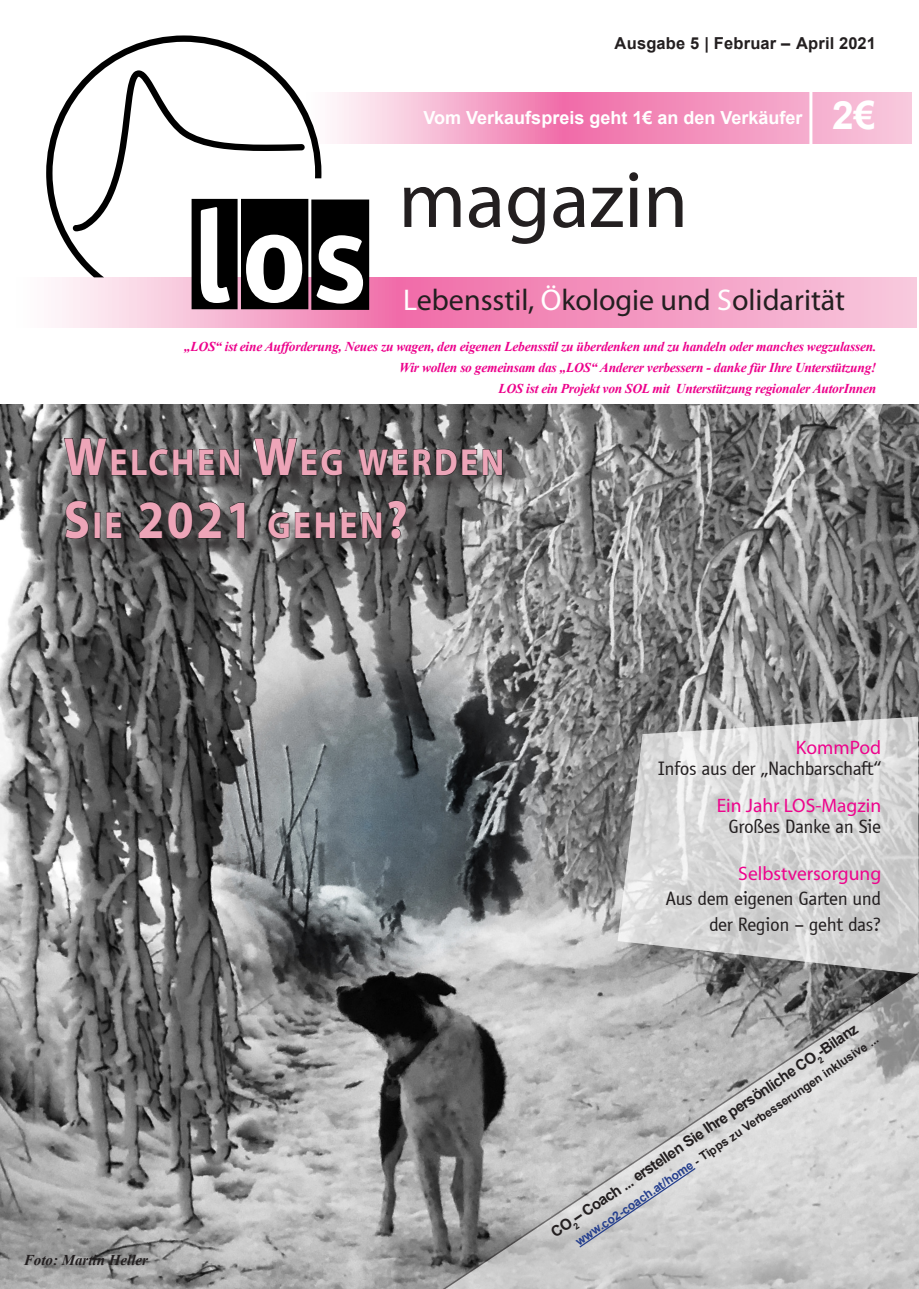
<style>
.page{position:relative;width:919px;height:1289px;background:#fff}
.page>*{position:absolute;margin:0;border:0;box-sizing:border-box;transform-origin:0 0}
.Fließtext_groß{font:81px "Myriad Pro";color:#231f20}
.t1{font:700 39px "Arial";color:#fff}
.Fließtext_groß-2{font:700 37.8px/63px "Myriad Pro";letter-spacing:.07em;color:#eda5b8;scale:.9 1}
.Fließtext_groß-3{font:30px "Myriad Pro";color:#231f20}
.Kasten_rechts_Fließt{font:19.5px/21px "Officina Sans";letter-spacing:-.025em;color:#231f20;text-align:right}
.Fließtext{font:19.5px "Myriad Pro";color:#ed048c}
.Kasten_rechts_Fließt-2{font:19.5px "Myriad Pro";color:#ed048c}
.t2{font:700 18px "Arial";color:#fff}
.t3{font:700 16.5px "Arial";letter-spacing:.01em;color:#231f20}
.t4{font:700 15px "Arial";color:#231f20}
.Fließtext_groß-4{font:italic 700 15px "Times New Roman";color:#231f20}
.Fließtext_groß-5{font:italic 700 13.5px/21px "Times New Roman";letter-spacing:-.02em;color:#ed028c;text-align:right}
.t5{font:700 12px "Arial";color:#231f20}
.s1{color:#fff}
.s2{font-size:54px}
.s3{font-family:"Myriad Pro";color:#ed048c}
.s4{color:#253f8e}
</style>
<div class="page">
<img style="left:0;top:405px;width:918px;height:883px">
<svg style="left:55px;top:277px;width:861px;height:51px;background:#f49fc5"></svg>
<svg style="left:369px;top:92px;width:542px;height:51px;background:#f4a0c5"></svg>
<hr style="left:809px;top:70px;width:3px;height:98px;background:#fff">
<div style="left:67px;top:441px;width:453px;height:116px;background:#231f20;opacity:.75"></div>
<svg style="left:64px;top:438px;width:129px;height:38px;background:#4d4c4c"></svg>
<svg style="left:199px;top:449px;width:41px;height:27px"></svg>
<svg style="left:254px;top:438px;width:88px;height:38px;background:#555454"></svg>
<svg style="left:358px;top:448px;width:145px;height:28px;background:#595758"></svg>
<svg style="left:65px;top:500px;width:24px;height:39px"></svg>
<div style="left:95px;top:512px;width:5px;height:26px;border:1px solid #231f20"></div>
<svg style="left:106px;top:512px;width:16px;height:27px"></svg>
<svg style="left:139px;top:501px;width:82px;height:38px;background:#3e3d3d"></svg>
<svg style="left:229px;top:502px;width:16px;height:37px"></svg>
<svg style="left:268px;top:511px;width:67px;height:28px;background:#4f4e4e"></svg>
<svg style="left:341px;top:500px;width:65px;height:39px;background:#555454"></svg>
<svg style="left:73px;top:92px;width:296px;height:218px"></svg>
<svg style="left:46px;top:35px;width:275px;height:242px"></svg>
<svg style="left:617px;top:716px;width:301px;height:246px;background:#cecece"></svg>
<svg style="left:364px;top:962px;width:554px;height:326px;background:#a9a9a9"></svg>
<svg style="left:578px;top:1166px;width:119px;height:82px;background:#ccccce"></svg>
<p class="t3" style="left:614px;top:33px;width:263px">Ausgabe 5 | Februar – April 2021</p>
<p class="t2" style="left:423px;top:106px;width:380px">Vom Verkaufspreis geht 1€ an den Verkäufer</p>
<p class="Fließtext_groß" style="left:398px;top:150px;width:291px">magazin</p>
<p class="t1" style="left:832px;top:89px;width:45px">2€</p>
<p class="Fließtext_groß-3" style="left:403px;top:281px;width:443px"><span class="s1">L</span>ebensstil, <span class="s1">Ö</span>kologie und <span class="s1">S</span>olidarität</p>
<p class="Fließtext_groß-5" style="left:184px;top:335px;width:693px">„LOS“ ist eine Aufforderung, Neues zu wagen, den eigenen Lebensstil zu überdenken und zu handeln oder manches wegzulassen.<br>Wir wollen so gemeinsam das „LOS“ Anderer verbessern - danke für Ihre Unterstützung!<br>LOS ist ein Projekt von SOL mit Unterstützung regionaler AutorInnen</p>
<p class="Fließtext_groß-2" style="left:64px;top:429px;width:491px"><span class="s2">W</span>ELCHEN <span class="s2">W</span>EG WERDEN<br><span class="s2">S</span>IE <span class="s2">2021</span> GEHEN<span class="s2">?</span></p>
<p class="Fließtext_groß-4" style="left:24px;top:1248px;width:126px">Foto: Martin Heller</p>
<p class="Kasten_rechts_Fließt" style="left:657px;top:737px;width:225px"><span class="s3">KommPod<br></span>Infos aus der „Nachbarschaft“</p>
<p class="Fließtext" style="left:716px;top:793px;width:166px">Ein Jahr LOS-Magzin</p>
<p class="Kasten_rechts_Fließt" style="left:728px;top:815px;width:154px">Großes Danke an Sie</p>
<p class="Kasten_rechts_Fließt-2" style="left:738px;top:861px;width:144px">Selbstversorgung</p>
<p class="Kasten_rechts_Fließt" style="left:665px;top:888px;width:217px">Aus dem eigenen Garten und</p>
<p class="Kasten_rechts_Fließt" style="left:709px;top:913px;width:174px">der Region – geht das?</p>
<p class="t4" style="left:546px;top:1224px;width:369px;rotate:-34deg">CO<sub>2</sub>– Coach ... erstellen Sie Ihre persönliche CO<sub>2</sub>-Bilanz</p>
<p class="t5" style="left:571px;top:1234px;width:365px;rotate:-34deg"><span class="s4">www.co2-coach.at/home</span> - Tipps zu Verbesserungen inklusive ...</p>
</div>
